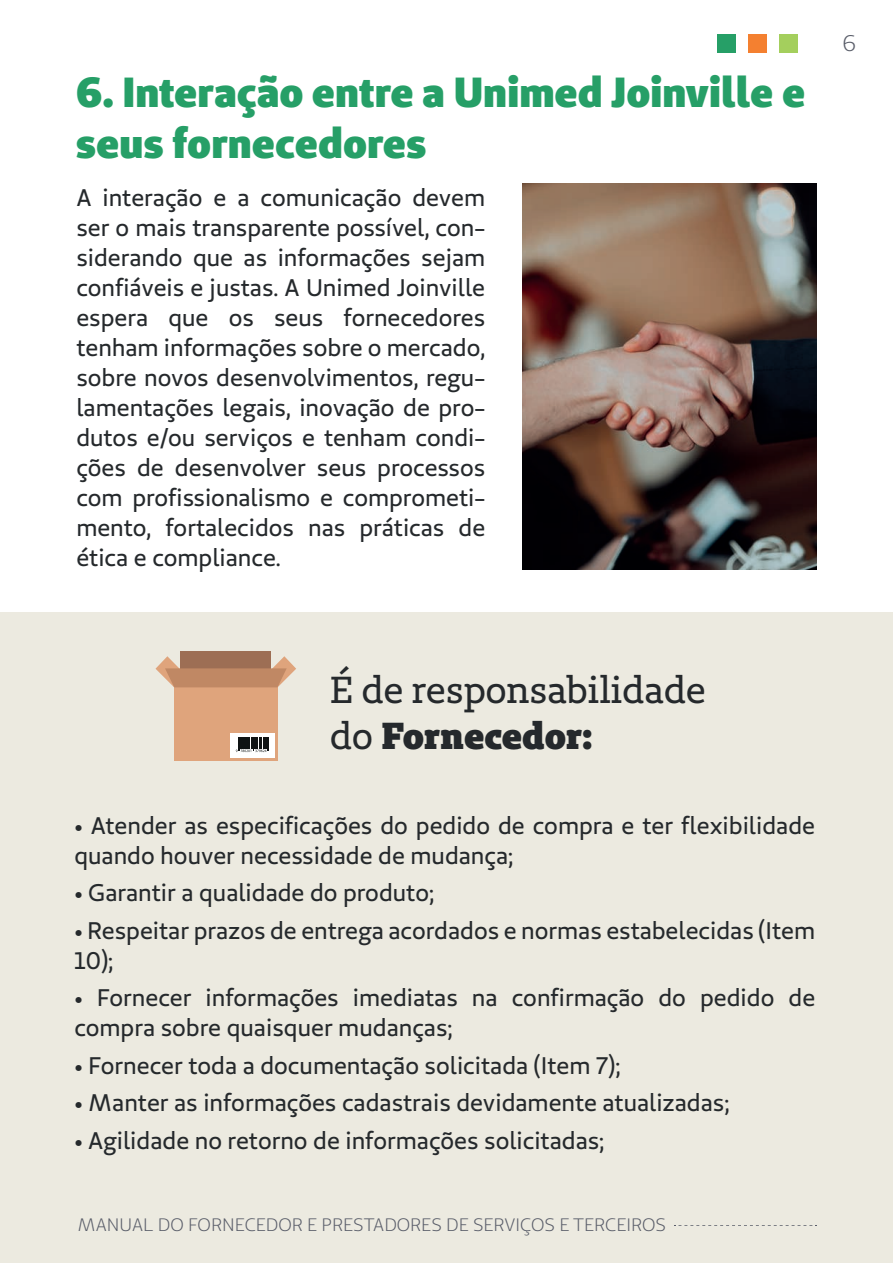
<style>
.page{position:relative;width:893px;height:1263px;background:#fff}
.page>*{position:absolute;margin:0;border:0;box-sizing:border-box;transform-origin:0 0}
.t1{font:900 42px/50.4px "Unimed Sans";color:#269f67}
.t2{font:37.5px "Unimed Slab 2020 Regular";color:#25292c}
.t3{font:37.5px "Unimed Slab 2020 Black";color:#25292c}
.t4{font:24px/30px "Unimed Sans 2020 Regular";color:#25292c}
.t5{font:22.5px "Unimed Sans";color:#595d69}
.t6{font:18px "Unimed Sans";color:#595d69}
.s1{font-family:"Unimed Slab 2020 Regular"}
</style>
<div class="page">
<div style="left:0;top:613px;width:893px;height:650px;background:#eceae0"></div>
<img style="left:522px;top:183px;width:295px;height:387px">
<svg style="left:674px;top:1225px;width:143px;height:1px"></svg>
<div style="left:718px;top:34px;width:18px;height:18px;background:#269f67"></div>
<div style="left:749px;top:34px;width:18px;height:18px;background:#f48030"></div>
<div style="left:779px;top:34px;width:19px;height:18px;background:#a4cf5d"></div>
<div style="left:174px;top:687px;width:103px;height:74px;background:#dfa47c"></div>
<div style="left:181px;top:651px;width:90px;height:23px;background:#9d6e54"></div>
<svg style="left:156px;top:656px;width:140px;height:31px"></svg>
<div style="left:230px;top:733px;width:44px;height:24px;background:#fff"></div>
<svg style="left:236px;top:737px;width:33px;height:15px"></svg>
<h1 class="t1" style="left:76px;top:66px;width:731px">6. Interação entre a Unimed Joinville e seus fornecedores</h1>
<p class="t4" style="left:76px;top:182px;width:410px;text-align:justify">A interação e a comunicação devem ser o mais transparente possível, con&shy;siderando que as informações sejam confiáveis e justas. A Unimed Joinville espera que os seus fornecedores tenham informações sobre o mercado, sobre novos desenvolvimentos, regu&shy;lamentações legais, inovação de pro&shy;dutos e/ou serviços e tenham condi&shy;ções de desenvolver seus processos com profissionalismo e comprometi&shy;mento, fortalecidos nas práticas de ética e compliance.</p>
<p class="t5" style="left:843px;top:29px;width:15px">6</p>
<h2 class="t2" style="left:330px;top:666px;width:377px">É de responsabilidade</h2>
<h2 class="t3" style="left:330px;top:710px;width:264px"><span class="s1">do</span> Fornecedor:</h2>
<p class="t4" style="left:74px;top:810px;width:742px">• Atender as especificações do pedido de compra e ter flexibilidade quando houver necessidade de mudança;</p>
<p class="t4" style="left:74px;top:878px;width:361px">• Garantir a qualidade do produto;</p>
<p class="t4" style="left:74px;top:915px;width:742px">• Respeitar prazos de entrega acordados e normas estabelecidas (Item<br>10);</p>
<p class="t4" style="left:74px;top:983px;width:742px">• Fornecer informações imediatas na confirmação do pedido de compra sobre quaisquer mudanças;</p>
<p class="t4" style="left:74px;top:1050px;width:548px">• Fornecer toda a documentação solicitada (Item 7);</p>
<p class="t4" style="left:74px;top:1088px;width:656px">• Manter as informações cadastrais devidamente atualizadas;</p>
<p class="t4" style="left:74px;top:1125px;width:531px">• Agilidade no retorno de informações solicitadas;</p>
<p class="t6" style="left:78px;top:1214px;width:590px">MANUAL DO FORNECEDOR E PRESTADORES DE SERVIÇOS E TERCEIROS</p>
</div>
